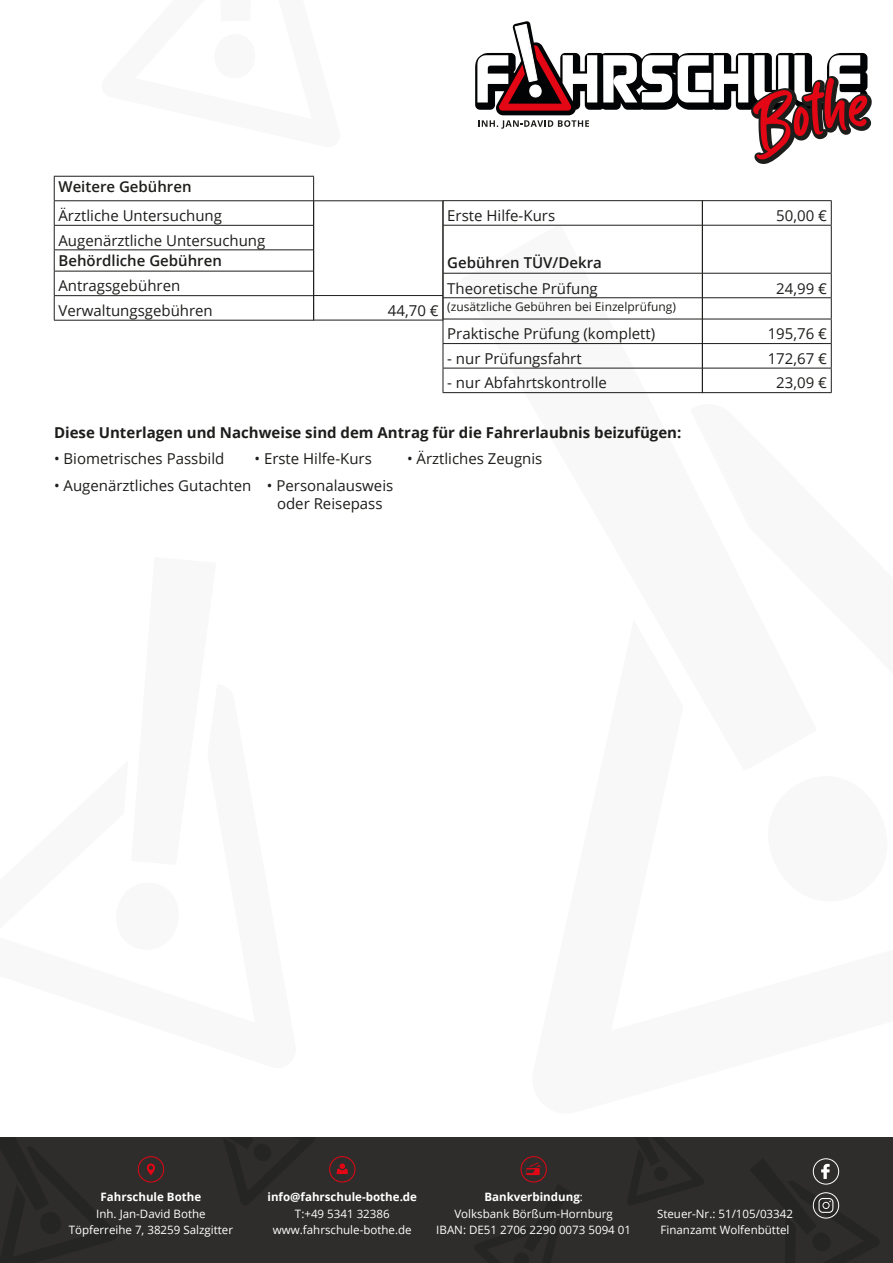
<style>
.page{position:relative;width:893px;height:1263px;background:#fff}
.page>*{position:absolute;margin:0;border:0;box-sizing:border-box;transform-origin:0 0}
.t1{font:15px/18px "Open Sans";color:#1d1d1b}
.t2{font:700 15px "Open Sans";color:#1d1d1b}
.t3{font:600 15px "Open Sans";color:#1d1d1b}
.t4{font:12px "Open Sans";color:#1d1d1b}
.t5{font:11.55px/16.5px "Open Sans";color:#fff;text-align:center}
.t6{font:700 11.55px/16.5px "Open Sans";color:#fff;text-align:center}
.s1{font-weight:700}
.s2{font-weight:400}
</style>
<div class="page">
<div style="left:0;top:1136px;width:893px;height:127px;background:#2e2d2c"></div>
<svg style="left:619px;top:1136px;width:85px;height:1px"></svg>
<svg style="left:0;top:1136px;width:117px;height:1px"></svg>
<svg style="left:178px;top:1136px;width:137px;height:1px"></svg>
<svg style="left:812px;top:1158px;width:28px;height:61px"></svg>
<div style="left:138px;top:1156px;width:26px;height:26px;border:1px solid #e30614;border-radius:50%"></div>
<svg style="left:147px;top:1163px;width:8px;height:12px"></svg>
<div style="left:329px;top:1156px;width:26px;height:26px;border:1px solid #e30614;border-radius:50%"></div>
<svg style="left:337px;top:1163px;width:11px;height:11px"></svg>
<div style="left:521px;top:1156px;width:26px;height:26px;border:1px solid #e30614;border-radius:50%"></div>
<svg style="left:525px;top:1162px;width:16px;height:14px"></svg>
<svg style="left:460px;top:226px;width:357px;height:168px"></svg>
<svg style="left:475px;top:21px;width:397px;height:143px"></svg>
<hr style="left:54px;top:176px;width:260px;height:1px;background:#1d1d1b">
<hr style="left:54px;top:200px;width:260px;height:1px;background:#1d1d1b">
<hr style="left:54px;top:225px;width:260px;height:1px;background:#1d1d1b">
<hr style="left:54px;top:249px;width:260px;height:1px;background:#1d1d1b">
<hr style="left:54px;top:271px;width:260px;height:1px;background:#1d1d1b">
<hr style="left:54px;top:295px;width:260px;height:1px;background:#1d1d1b">
<svg style="left:54px;top:177px;width:1px;height:143px"></svg>
<hr style="left:54px;top:320px;width:260px;height:1px;background:#1d1d1b">
<hr style="left:313px;top:200px;width:130px;height:1px;background:#1d1d1b">
<hr style="left:313px;top:295px;width:130px;height:1px;background:#1d1d1b">
<svg style="left:313px;top:177px;width:1px;height:143px"></svg>
<hr style="left:313px;top:320px;width:130px;height:1px;background:#1d1d1b">
<hr style="left:443px;top:200px;width:260px;height:1px;background:#1d1d1b">
<svg style="left:443px;top:201px;width:1px;height:24px"></svg>
<hr style="left:443px;top:225px;width:260px;height:1px;background:#1d1d1b">
<hr style="left:443px;top:226px;width:1px;height:47px;background:#1d1d1b">
<hr style="left:443px;top:273px;width:260px;height:1px;background:#1d1d1b">
<hr style="left:443px;top:297px;width:260px;height:1px;background:#1d1d1b">
<hr style="left:443px;top:319px;width:260px;height:1px;background:#1d1d1b">
<hr style="left:443px;top:343px;width:260px;height:1px;background:#1d1d1b">
<hr style="left:443px;top:368px;width:260px;height:1px;background:#1d1d1b">
<svg style="left:443px;top:274px;width:1px;height:118px"></svg>
<hr style="left:443px;top:392px;width:260px;height:1px;background:#1d1d1b">
<svg style="left:831px;top:201px;width:1px;height:24px"></svg>
<hr style="left:831px;top:226px;width:1px;height:47px;background:#1d1d1b">
<svg style="left:831px;top:274px;width:1px;height:118px"></svg>
<hr style="left:702px;top:200px;width:130px;height:1px;background:#1d1d1b">
<svg style="left:702px;top:201px;width:1px;height:24px"></svg>
<hr style="left:702px;top:225px;width:130px;height:1px;background:#1d1d1b">
<hr style="left:702px;top:226px;width:1px;height:47px;background:#1d1d1b">
<hr style="left:702px;top:273px;width:130px;height:1px;background:#1d1d1b">
<hr style="left:702px;top:297px;width:130px;height:1px;background:#1d1d1b">
<hr style="left:702px;top:319px;width:130px;height:1px;background:#1d1d1b">
<hr style="left:702px;top:343px;width:130px;height:1px;background:#1d1d1b">
<hr style="left:702px;top:368px;width:130px;height:1px;background:#1d1d1b">
<svg style="left:702px;top:274px;width:1px;height:118px"></svg>
<hr style="left:702px;top:392px;width:130px;height:1px;background:#1d1d1b">
<p class="t3" style="left:58px;top:176px;width:135px">Weitere Gebühren</p>
<p class="t1" style="left:58px;top:206px;width:165px">Ärztliche Untersuchung</p>
<p class="t1" style="left:58px;top:231px;width:208px">Augenärztliche Untersuchung</p>
<p class="t3" style="left:58px;top:250px;width:165px">Behördliche Gebühren</p>
<p class="t1" style="left:58px;top:277px;width:123px">Antragsgebühren</p>
<p class="t1" style="left:58px;top:301px;width:156px">Verwaltungsgebühren</p>
<p class="t1" style="left:388px;top:301px;width:52px">44,70 €</p>
<p class="t1" style="left:447px;top:206px;width:109px">Erste Hilfe-Kurs</p>
<p class="t3" style="left:447px;top:252px;width:156px">Gebühren TÜV/Dekra</p>
<p class="t1" style="left:447px;top:279px;width:152px">Theoretische Prüfung</p>
<p class="t4" style="left:447px;top:299px;width:230px">(zusätzliche Gebühren bei Einzelprüfung)</p>
<p class="t1" style="left:447px;top:324px;width:210px">Praktische Prüfung (komplett)</p>
<p class="t1" style="left:447px;top:349px;width:136px">- nur Prüfungsfahrt</p>
<p class="t1" style="left:447px;top:374px;width:161px">- nur Abfahrtskontrolle</p>
<p class="t2" style="left:54px;top:422px;width:629px">Diese Unterlagen und Nachweise sind dem Antrag für die Fahrerlaubnis beizufügen:</p>
<p class="t1" style="left:54px;top:449px;width:172px">• Biometrisches Passbild</p>
<p class="t1" style="left:254px;top:449px;width:119px">• Erste Hilfe-Kurs</p>
<p class="t1" style="left:407px;top:449px;width:137px">• Ärztliches Zeugnis</p>
<p class="t1" style="left:277px;top:476px;width:118px;text-indent:-223px">• Augenärztliches Gutachten • Personalausweis oder Reisepass</p>
<p class="t1" style="left:776px;top:206px;width:52px">50,00 €</p>
<p class="t1" style="left:776px;top:279px;width:52px">24,99 €</p>
<p class="t1" style="left:768px;top:324px;width:61px">195,76 €</p>
<p class="t1" style="left:768px;top:349px;width:61px">172,67 €</p>
<p class="t1" style="left:776px;top:374px;width:52px">23,09 €</p>
<p class="t5" style="left:96px;top:1188px;width:111px"><span class="s1">Fahrschule Bothe<br></span>Inh. Jan-David Bothe</p>
<p class="t5" style="left:69px;top:1221px;width:166px">Töpferreihe 7, 38259 Salzgitter</p>
<p class="t6" style="left:267px;top:1188px;width:151px">info@fahrschule-bothe.de<br><span class="s2">T:+49 5341 32386</span></p>
<p class="t5" style="left:273px;top:1221px;width:140px">www.fahrschule-bothe.de</p>
<p class="t6" style="left:484px;top:1189px;width:100px">Bankverbindung<span class="s2">:</span></p>
<p class="t5" style="left:454px;top:1205px;width:160px">Volksbank Börßum-Hornburg</p>
<p class="t5" style="left:436px;top:1221px;width:196px">IBAN: DE51 2706 2290 0073 5094 01</p>
<p class="t6" style="left:484px;top:1192px;width:100px">Bankverbindung<span class="s2">:</span></p>
<p class="t5" style="left:454px;top:1208px;width:160px">Volksbank Börßum-Hornburg</p>
<p class="t5" style="left:436px;top:1225px;width:196px">IBAN: DE51 2706 2290 0073 5094 01</p>
<p class="t5" style="left:657px;top:1205px;width:138px">Steuer-Nr.: 51/105/03342</p>
<p class="t5" style="left:660px;top:1221px;width:130px">Finanzamt Wolfenbüttel</p>
<p class="t5" style="left:657px;top:1208px;width:138px">Steuer-Nr.: 51/105/03342</p>
<p class="t5" style="left:660px;top:1225px;width:130px">Finanzamt Wolfenbüttel</p>
</div>
